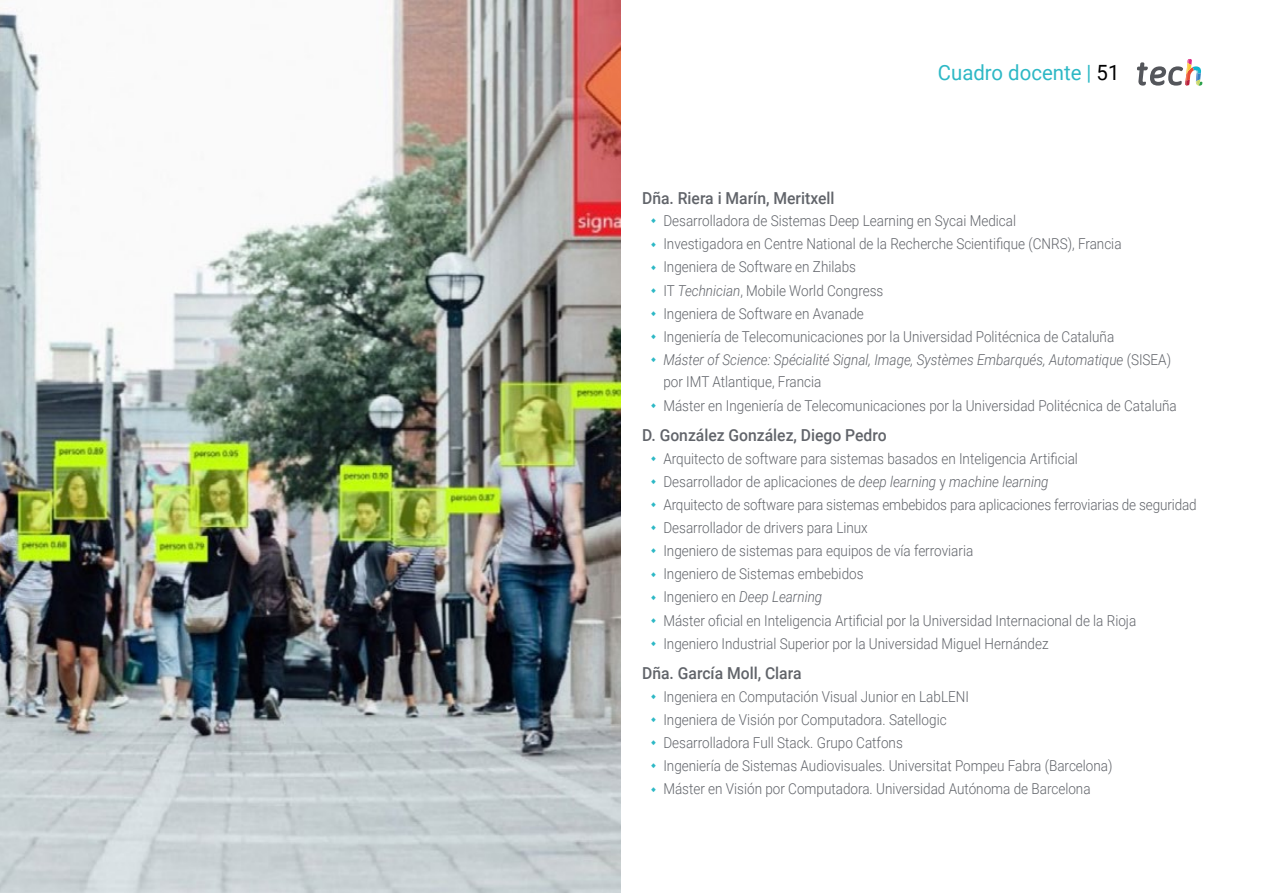
<style>
.page{position:relative;width:1263px;height:893px;background:#fff}
.page>*{position:absolute;margin:0;border:0;box-sizing:border-box;transform-origin:0 0}
.t1{font:21px "Roboto";color:#2db8c5}
.t2{font:500 16.5px "Roboto";color:#61646a;scale:.95 1}
.t3{font:300 15px/23.1px "Roboto";color:#61646a;scale:.9 1}
.s1{color:#000}
.s2{font-style:italic}
</style>
<div class="page">
<img style="left:0;top:0;width:621px;height:893px">
<svg style="left:1137px;top:59px;width:65px;height:27px"></svg>
<h1 class="t1" style="left:938px;top:57px;width:183px">Cuadro docente | <span class="s1">51</span></h1>
<p class="t2" style="left:642px;top:186px;width:204px">Dña. Riera i Marín, Meritxell</p>
<p class="t3" style="left:663px;top:209px;width:572px">Desarrolladora de Sistemas Deep Learning en Sycai Medical<br>Investigadora en Centre National de la Recherche Scientifique (CNRS), Francia Ingeniera de Software en Zhilabs<br>IT <span class="s2">Technician</span>, Mobile World Congress<br>Ingeniera de Software en Avanade<br>Ingeniería de Telecomunicaciones por la Universidad Politécnica de Cataluña<br><span class="s2">Máster of Science: Spécialité Signal, Image, Systèmes Embarqués, Automatique</span> (SISEA) por IMT Atlantique, Francia<br>Máster en Ingeniería de Telecomunicaciones por la Universidad Politécnica de Cataluña</p>
<p class="t2" style="left:642px;top:424px;width:259px">D. González González, Diego Pedro</p>
<p class="t3" style="left:663px;top:446px;width:594px">Arquitecto de software para sistemas basados en Inteligencia Artificial<br>Desarrollador de aplicaciones de <span class="s2">deep learning</span> y <span class="s2">machine learning<br></span>Arquitecto de software para sistemas embebidos para aplicaciones ferroviarias de seguridad Desarrollador de drivers para Linux<br>Ingeniero de sistemas para equipos de vía ferroviaria<br>Ingeniero de Sistemas embebidos<br>Ingeniero en <span class="s2">Deep Learning<br></span>Máster oficial en Inteligencia Artificial por la Universidad Internacional de la Rioja<br>Ingeniero Industrial Superior por la Universidad Miguel Hernández</p>
<p class="t2" style="left:642px;top:662px;width:169px">Dña. García Moll, Clara</p>
<p class="t3" style="left:663px;top:684px;width:501px">Ingeniera en Computación Visual Junior en LabLENI<br>Ingeniera de Visión por Computadora. Satellogic<br>Desarrolladora Full Stack. Grupo Catfons<br>Ingeniería de Sistemas Audiovisuales. Universitat Pompeu Fabra (Barcelona)<br>Máster en Visión por Computadora. Universidad Autónoma de Barcelona</p>
</div>
